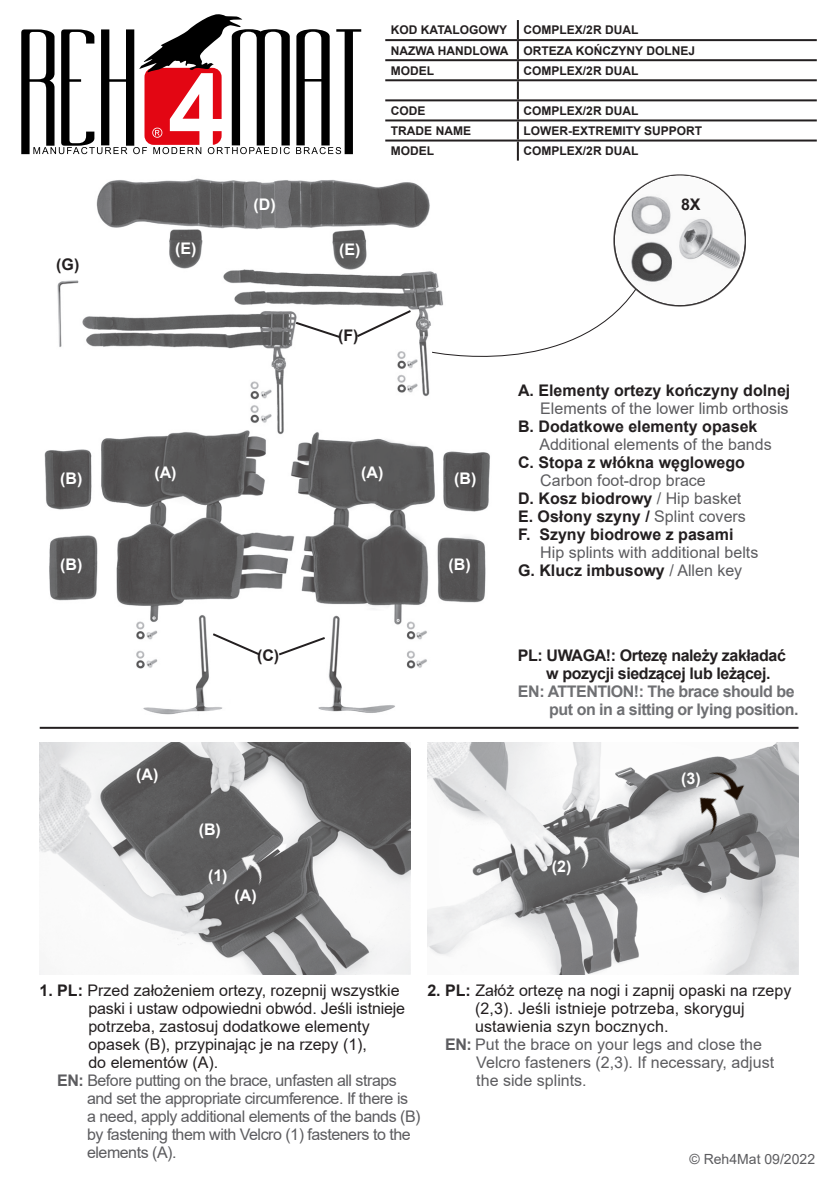
<style>
.page{position:relative;width:840px;height:1191px;background:#fff}
.page>*{position:absolute;margin:0;border:0;box-sizing:border-box;transform-origin:0 0}
.t1{font:16px "Arial";color:#231f20}
.t2{font:16px "Arial";color:#5c5c5f}
.t3{font:700 16px "Arial";color:#231f20}
.t4{font:16px "Arial";letter-spacing:-.03em;color:#5c5c5f}
.t5{font:700 16px "Arial";letter-spacing:-.03em;color:#6f7073}
.t6{font:700 16px "Arial";letter-spacing:-.025em;color:#231f20}
.t7{font:700 16px "Arial";color:#fff}
.t8{font:14px "Arial";color:#5c5c5f}
.t9{font:700 12px "Arial";color:#231f20}
.s1{font-weight:400;color:#5c5c5f}
.s2{font-weight:700}
</style>
<div class="page">
<hr style="left:385px;top:39px;width:132px;height:2px;background:#231f20">
<hr style="left:517px;top:39px;width:299px;height:2px;background:#231f20">
<hr style="left:385px;top:59px;width:132px;height:2px;background:#231f20">
<hr style="left:517px;top:59px;width:299px;height:2px;background:#231f20">
<hr style="left:385px;top:79px;width:132px;height:2px;background:#231f20">
<hr style="left:517px;top:79px;width:299px;height:2px;background:#231f20">
<hr style="left:385px;top:99px;width:132px;height:2px;background:#231f20">
<hr style="left:517px;top:99px;width:299px;height:2px;background:#231f20">
<hr style="left:385px;top:119px;width:132px;height:2px;background:#231f20">
<hr style="left:517px;top:119px;width:299px;height:2px;background:#231f20">
<svg style="left:516px;top:20px;width:2px;height:119px"></svg>
<hr style="left:385px;top:139px;width:132px;height:2px;background:#231f20">
<hr style="left:517px;top:139px;width:299px;height:2px;background:#231f20">
<hr style="left:516px;top:141px;width:2px;height:20px;background:#231f20">
<svg style="left:21px;top:14px;width:340px;height:140px"></svg>
<img style="left:44px;top:178px;width:446px;height:537px">
<div style="left:39px;top:740px;width:372px;height:234px;background:#231f20;opacity:.03"></div>
<svg style="left:229px;top:841px;width:51px;height:52px;background:#686869"></svg>
<svg style="left:431px;top:288px;width:191px;height:92px"></svg>
<div style="left:426px;top:740px;width:374px;height:234px;background:#231f20;opacity:.03"></div>
<div style="left:611px;top:173px;width:134px;height:134px;background:#231f20;opacity:.03"></div>
<hr style="left:40px;top:727px;width:758px;height:2px;background:#231f20">
<svg style="left:554px;top:823px;width:56px;height:56px;background:#727273"></svg>
<img style="left:680px;top:782px;width:59px;height:59px">
<img style="left:703px;top:758px;width:51px;height:50px">
<svg style="left:210px;top:631px;width:52px;height:26px"></svg>
<svg style="left:276px;top:635px;width:51px;height:22px"></svg>
<svg style="left:293px;top:320px;width:49px;height:20px"></svg>
<svg style="left:354px;top:308px;width:59px;height:31px"></svg>
<p class="t3" style="left:56px;top:253px;width:25px">(G)</p>
<p class="t7" style="left:175px;top:237px;width:23px">(E)</p>
<p class="t7" style="left:253px;top:193px;width:24px">(D)</p>
<p class="t7" style="left:339px;top:238px;width:23px">(E)</p>
<p class="t3" style="left:338px;top:324px;width:22px">(F)</p>
<p class="t9" style="left:391px;top:22px;width:118px">KOD KATALOGOWY</p>
<p class="t9" style="left:523px;top:22px;width:116px">COMPLEX/2R DUAL</p>
<p class="t9" style="left:391px;top:42px;width:119px">NAZWA HANDLOWA</p>
<p class="t9" style="left:523px;top:42px;width:173px">ORTEZA KOŃCZYNY DOLNEJ</p>
<p class="t9" style="left:391px;top:62px;width:45px">MODEL</p>
<p class="t9" style="left:523px;top:62px;width:116px">COMPLEX/2R DUAL</p>
<p class="t9" style="left:391px;top:102px;width:36px">CODE</p>
<p class="t9" style="left:523px;top:102px;width:116px">COMPLEX/2R DUAL</p>
<p class="t9" style="left:391px;top:122px;width:81px">TRADE NAME</p>
<p class="t9" style="left:523px;top:122px;width:180px">LOWER-EXTREMITY SUPPORT</p>
<p class="t9" style="left:391px;top:142px;width:45px">MODEL</p>
<p class="t9" style="left:523px;top:142px;width:116px">COMPLEX/2R DUAL</p>
<p class="t3" style="left:680px;top:193px;width:21px">8X</p>
<p class="t7" style="left:60px;top:467px;width:24px">(B)</p>
<p class="t7" style="left:154px;top:461px;width:24px">(A)</p>
<p class="t7" style="left:361px;top:461px;width:24px">(A)</p>
<p class="t7" style="left:454px;top:467px;width:24px">(B)</p>
<p class="t7" style="left:60px;top:553px;width:24px">(B)</p>
<p class="t7" style="left:448px;top:553px;width:24px">(B)</p>
<p class="t7" style="left:136px;top:763px;width:24px">(A)</p>
<p class="t3" style="left:257px;top:644px;width:24px">(C)</p>
<p class="t7" style="left:199px;top:818px;width:24px">(B)</p>
<p class="t7" style="left:208px;top:864px;width:21px">(1)</p>
<p class="t7" style="left:234px;top:884px;width:24px">(A)</p>
<p class="t3" style="left:517px;top:379px;width:274px">A. Elementy ortezy kończyny dolnej</p>
<p class="t2" style="left:540px;top:397px;width:250px">Elements of the lower limb orthosis</p>
<p class="t3" style="left:517px;top:415px;width:241px">B. Dodatkowe elementy opasek</p>
<p class="t2" style="left:539px;top:433px;width:234px">Additional elements of the bands</p>
<p class="t3" style="left:517px;top:451px;width:228px">C. Stopa z włókna węglowego</p>
<p class="t2" style="left:540px;top:469px;width:167px">Carbon foot-drop brace</p>
<p class="t3" style="left:517px;top:487px;width:225px">D. Kosz biodrowy <span class="s1">/ Hip basket</span></p>
<p class="t3" style="left:517px;top:505px;width:229px">E. Osłony szyny / <span class="s1">Splint covers</span></p>
<p class="t3" style="left:517px;top:523px;width:217px">F. Szyny biodrowe z pasami</p>
<p class="t2" style="left:540px;top:541px;width:219px">Hip splints with additional belts</p>
<p class="t3" style="left:517px;top:559px;width:226px">G. Klucz imbusowy <span class="s1">/ Allen key</span></p>
<p class="t6" style="left:517px;top:644px;width:269px">PL: UWAGA!: Ortezę należy zakładać</p>
<p class="t6" style="left:546px;top:662px;width:226px">w pozycji siedzącej lub leżącej.</p>
<p class="t5" style="left:517px;top:680px;width:278px">EN: ATTENTION!: The brace should be</p>
<p class="t5" style="left:549px;top:698px;width:250px">put on in a sitting or lying position.</p>
<p class="t7" style="left:551px;top:855px;width:21px">(2)</p>
<p class="t7" style="left:680px;top:766px;width:21px">(3)</p>
<p class="t1" style="left:427px;top:979px;width:365px"><span class="s2">2. PL:</span> Załóż ortezę na nogi i zapnij opaski na rzepy</p>
<p class="t1" style="left:475px;top:997px;width:271px">(2,3). Jeśli istnieje potrzeba, skoryguj</p>
<p class="t1" style="left:475px;top:1015px;width:195px">ustawienia szyn bocznych.</p>
<p class="t2" style="left:445px;top:1033px;width:318px"><span class="s2">EN:</span> Put the brace on your legs and close the</p>
<p class="t2" style="left:476px;top:1051px;width:299px">Velcro fasteners (2,3). If necessary, adjust</p>
<p class="t2" style="left:476px;top:1069px;width:112px">the side splints.</p>
<p class="t1" style="left:39px;top:979px;width:361px"><span class="s2">1. PL:</span> Przed założeniem ortezy, rozepnij wszystkie</p>
<p class="t1" style="left:88px;top:997px;width:318px">paski i ustaw odpowiedni obwód. Jeśli istnieje</p>
<p class="t1" style="left:88px;top:1015px;width:283px">potrzeba, zastosuj dodatkowe elementy</p>
<p class="t1" style="left:88px;top:1033px;width:280px">opasek (B), przypinając je na rzepy (1),</p>
<p class="t1" style="left:88px;top:1051px;width:131px">do elementów (A).</p>
<p class="t4" style="left:57px;top:1069px;width:341px"><span class="s2">EN:</span> Before putting on the brace, unfasten all straps</p>
<p class="t4" style="left:87px;top:1087px;width:322px">and set the appropriate circumference. If there is</p>
<p class="t4" style="left:87px;top:1105px;width:335px">a need, apply additional elements of the bands (B)</p>
<p class="t4" style="left:87px;top:1123px;width:325px">by fastening them with Velcro (1) fasteners to the</p>
<p class="t4" style="left:87px;top:1141px;width:91px">elements (A).</p>
<p class="t8" style="left:689px;top:1149px;width:127px">© Reh4Mat 09/2022</p>
</div>
